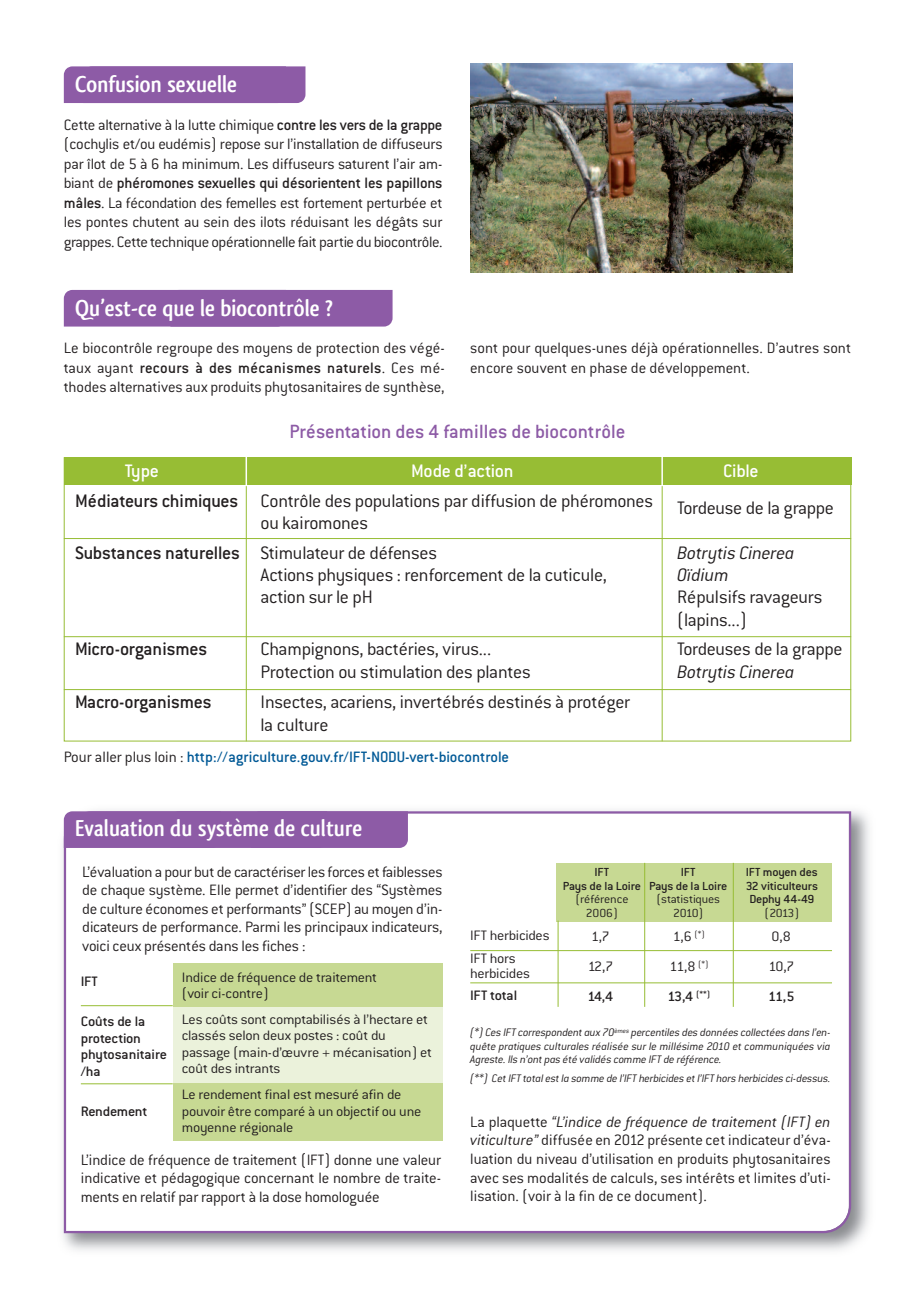
<style>
.page{position:relative;width:915px;height:1297px;background:#fff}
.page>*{position:absolute;margin:0;border:0;box-sizing:border-box;transform-origin:0 0}
.t1{font:700 24px "Qlassik";color:#fff}
.t2{font:500 21px "Conduit ITC";letter-spacing:-.005em;color:#8d5ba6}
.t3{font:300 19.8px/29.8px "Conduit ITC";letter-spacing:-.015em;color:#231f20}
.t4{font:italic 300 19.8px "Conduit ITC";color:#231f20}
.t5{font:500 19.8px "Conduit ITC";letter-spacing:-.015em;color:#231f20}
.t6{font:500 19.8px "Conduit ITC";letter-spacing:-.015em;color:#fff}
.t7{font:300 16.5px/19.5px "Conduit ITC";letter-spacing:-.005em;color:#231f20;text-align:justify}
.t8{font:500 16.5px "Conduit ITC";letter-spacing:-.005em;color:#005996}
.t9{font:300 15px/16.5px "Conduit ITC";letter-spacing:-.015em;color:#231f20;scale:1.05 1}
.t10{font:500 15px/16.5px "Conduit ITC";letter-spacing:-.015em;color:#231f20;scale:1.05 1}
.t11{font:500 12.75px/13.5px "Conduit ITC";letter-spacing:-.015em;color:#231f20;text-align:center;scale:1.05 1}
.t12{font:300 12.75px/13.5px "Conduit ITC";letter-spacing:-.015em;color:#231f20;text-align:center;scale:1.05 1}
.t13{font:italic 300 12px/13.5px "Conduit ITC";letter-spacing:-.01em;color:#231f20;text-align:justify}
.s1{font-weight:500}
.s2{font-weight:500;color:#fff}
.s3{font-weight:300;color:#231f20}
.s4{font-style:italic}
</style>
<div class="page">
<div style="left:64px;top:66px;width:241px;height:37px;background:#8d5ba6"></div>
<div style="left:64px;top:290px;width:328px;height:37px;background:#8d5ba6"></div>
<img style="left:62px;top:810px;width:808px;height:441px">
<svg style="left:64px;top:811px;width:786px;height:422px"></svg>
<div style="left:64px;top:811px;width:344px;height:37px;background:#8d5ba6"></div>
<div style="left:64px;top:457px;width:786px;height:28px;background:#97bd34"></div>
<div style="left:173px;top:963px;width:269px;height:44px;background:#c7d993"></div>
<div style="left:556px;top:863px;width:275px;height:59px;background:#c7d993"></div>
<div style="left:173px;top:1007px;width:269px;height:81px;background:#ebf2db"></div>
<div style="left:173px;top:1083px;width:269px;height:58px;background:#c7d993"></div>
<hr style="left:81px;top:1005px;width:92px;height:1px;background:#97bd34">
<hr style="left:81px;top:1083px;width:92px;height:1px;background:#97bd34">
<hr style="left:470px;top:950px;width:361px;height:1px;background:#97bd34">
<hr style="left:470px;top:982px;width:361px;height:1px;background:#97bd34">
<hr style="left:557px;top:921px;width:1px;height:86px;background:#97bd34">
<hr style="left:644px;top:863px;width:1px;height:144px;background:#97bd34">
<hr style="left:732px;top:863px;width:1px;height:144px;background:#97bd34">
<img style="left:470px;top:64px;width:322px;height:208px">
<hr style="left:246px;top:486px;width:1px;height:255px;background:#97bd34">
<hr style="left:661px;top:486px;width:1px;height:255px;background:#97bd34">
<hr style="left:245px;top:454px;width:2px;height:32px;background:#fff">
<hr style="left:661px;top:454px;width:1px;height:32px;background:#fff">
<hr style="left:64px;top:538px;width:786px;height:1px;background:#97bd34">
<hr style="left:64px;top:636px;width:786px;height:1px;background:#97bd34">
<hr style="left:64px;top:689px;width:786px;height:1px;background:#97bd34">
<h1 class="t1" style="left:75px;top:71px;width:163px">Confusion sexuelle</h1>
<p class="t7" style="left:64px;top:117px;width:380px">Cette alternative à la lutte chimique <span class="s1">contre les vers de la grappe </span>(cochylis et/ou eudémis) repose sur l’installation de diffuseurs par îlot de 5 à 6 ha minimum. Les diffuseurs saturent l’air am&shy;biant de <span class="s1">phéromones sexuelles qui désorientent les papillons mâles</span>. La fécondation des femelles est fortement perturbée et les pontes chutent au sein des ilots réduisant les dégâts sur grappes. Cette technique opérationnelle fait partie du biocontrôle.</p>
<h1 class="t1" style="left:75px;top:294px;width:259px">Qu’est-ce que le biocontrôle ?</h1>
<p class="t7" style="left:64px;top:340px;width:382px">Le biocontrôle regroupe des moyens de protection des végé&shy;taux ayant <span class="s1">recours à des mécanismes naturels</span>. Ces mé&shy;thodes alternatives aux produits phytosanitaires de synthèse,</p>
<p class="t7" style="left:470px;top:340px;width:382px">sont pour quelques-unes déjà opérationnelles. D’autres sont encore souvent en phase de développement.</p>
<p class="t2" style="left:289px;top:425px;width:337px">Présentation des 4 familles de biocontrôle</p>
<p class="t3" style="left:75px;top:458px;width:760px;text-indent:648px"><span class="s2">Cible<br></span><span class="s1">Médiateurs chimiques</span> Contrôle des populations par diffusion de phéromones Tordeuse de la grappe</p>
<p class="t3" style="left:75px;top:510px;width:363px;text-indent:185px">ou kairomones<br><span class="s1">Substances naturelles</span> Stimulateur de défenses</p>
<p class="t6" style="left:125px;top:465px;width:36px">Type</p>
<p class="t6" style="left:411px;top:465px;width:104px">Mode d’action</p>
<p class="t4" style="left:677px;top:547px;width:119px">Botrytis Cinerea</p>
<p class="t3" style="left:260px;top:562px;width:348px">Actions physiques : renforcement de la cuticule,</p>
<p class="t4" style="left:677px;top:569px;width:53px">Oïdium</p>
<p class="t3" style="left:260px;top:584px;width:114px">action sur le pH</p>
<p class="t3" style="left:677px;top:588px;width:147px;line-height:22.2px">Répulsifs ravageurs (lapins...)</p>
<p class="t5" style="left:75px;top:643px;width:133px">Micro-organismes</p>
<p class="t3" style="left:260px;top:636px;width:232px">Champignons, bactéries, virus...</p>
<p class="t3" style="left:677px;top:636px;width:167px">Tordeuses de la grappe</p>
<p class="t3" style="left:260px;top:659px;width:272px">Protection ou stimulation des plantes</p>
<p class="t4" style="left:677px;top:665px;width:119px">Botrytis Cinerea</p>
<p class="t5" style="left:75px;top:696px;width:138px">Macro-organismes</p>
<p class="t3" style="left:260px;top:693px;width:371px;line-height:22.2px">Insectes, acariens, invertébrés destinés à protéger la culture</p>
<p class="t8" style="left:64px;top:752px;width:446px"><span class="s3">Pour aller plus loin :</span> http://agriculture.gouv.fr/IFT-NODU-vert-biocontrole</p>
<h1 class="t1" style="left:75px;top:814px;width:288px">Evaluation du système de culture</h1>
<p class="t7" style="left:82px;top:864px;width:362px;line-height:18.5px">L’évaluation a pour but de caractériser les forces et faiblesses de chaque système. Elle permet d’identifier des “Systèmes de culture économes et performants”(SCEP) au moyen d’in&shy;dicateurs de performance. Parmi les principaux indicateurs, voici ceux présentés dans les fiches :</p>
<p class="t10" style="left:81px;top:975px;width:18px">IFT</p>
<p class="t10" style="left:81px;top:1015px;width:84px">Coûts de la protection phytosanitaire /ha</p>
<p class="t10" style="left:81px;top:1105px;width:65px">Rendement</p>
<p class="t9" style="left:182px;top:970px;width:187px">Indice de fréquence de traitement (voir ci-contre)</p>
<p class="t9" style="left:182px;top:1012px;width:240px">Les coûts sont comptabilisés à l’hectare et classés selon deux postes : coût du passage (main-d’œuvre + mécanisation) et coût des intrants</p>
<p class="t9" style="left:182px;top:1088px;width:229px">Le rendement final est mesuré afin de pouvoir être comparé à un objectif ou une moyenne régionale</p>
<p class="t7" style="left:81px;top:1152px;width:362px;line-height:18.5px">L’indice de fréquence de traitement (IFT) donne une valeur indicative et pédagogique concernant le nombre de traite&shy;ments en relatif par rapport à la dose homologuée</p>
<p class="t11" style="left:562px;top:867px;width:76px">IFT<br>Pays de la Loire</p>
<p class="t12" style="left:575px;top:894px;width:52px">(référence<br>2006)</p>
<p class="t11" style="left:649px;top:867px;width:76px">IFT<br>Pays de la Loire</p>
<p class="t12" style="left:656px;top:894px;width:62px">(statistiques<br>2010)</p>
<p class="t11" style="left:745px;top:867px;width:70px;text-align:justify">IFT moyen des 32 viticulteurs Dephy 44-49</p>
<p class="t12" style="left:764px;top:908px;width:34px">(2013)</p>
<p class="t9" style="left:470px;top:929px;width:77px">IFT herbicides</p>
<p class="t9" style="left:591px;top:929px;width:19px">1,7</p>
<p class="t9" style="left:672px;top:929px;width:32px">1,6 <sup>(*)</sup></p>
<p class="t9" style="left:771px;top:929px;width:20px">0,8</p>
<p class="t9" style="left:587px;top:959px;width:26px">12,7</p>
<p class="t9" style="left:669px;top:959px;width:39px">11,8 <sup>(*)</sup></p>
<p class="t9" style="left:768px;top:959px;width:26px">10,7</p>
<p class="t10" style="left:587px;top:989px;width:26px">14,4</p>
<p class="t10" style="left:667px;top:989px;width:42px">13,4 <sup>(**)</sup></p>
<p class="t10" style="left:767px;top:989px;width:27px">11,5</p>
<p class="t9" style="left:470px;top:953px;width:58px;line-height:15px">IFT hors herbicides</p>
<p class="t10" style="left:470px;top:988px;width:46px">IFT total</p>
<p class="t13" style="left:470px;top:1027px;width:362px">(*) Ces IFT correspondent aux 70<sup>èmes</sup> percentiles des données collectées dans l’en&shy;quête pratiques culturales réalisée sur le millésime 2010 et communiquées via Agreste. Ils n’ont pas été validés comme IFT de référence.</p>
<p class="t13" style="left:470px;top:1073px;width:362px">(**) Cet IFT total est la somme de l’IFT herbicides et l’IFT hors herbicides ci-dessus.</p>
<p class="t7" style="left:470px;top:1114px;width:362px;line-height:18.6px">La plaquette <span class="s4">“L’indice de fréquence de traitement (IFT) en viticulture”</span> diffusée en 2012 présente cet indicateur d’éva&shy;luation du niveau d’utilisation en produits phytosanitaires avec ses modalités de calculs, ses intérêts et limites d’uti&shy;lisation. (voir à la fin de ce document).</p>
</div>
